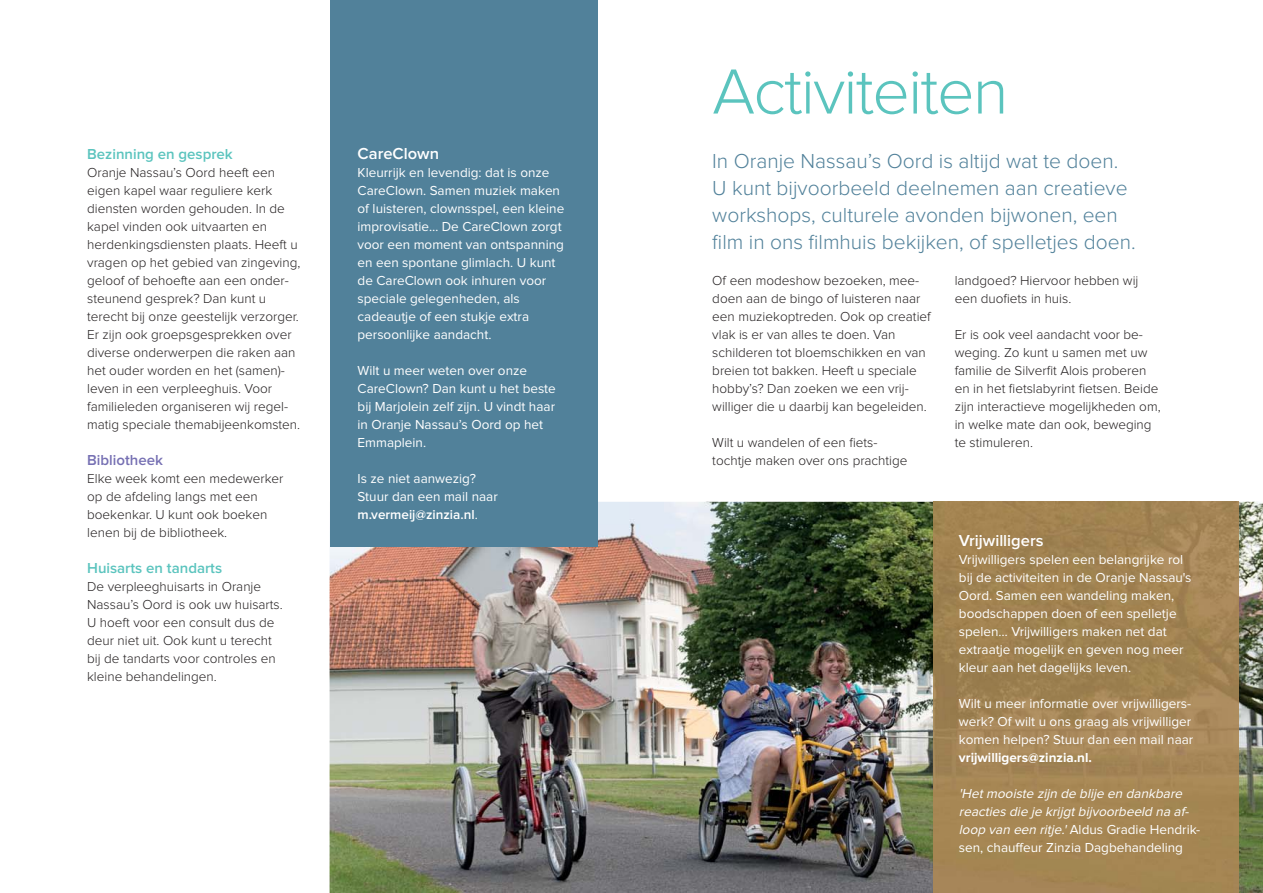
<style>
.page{position:relative;width:1263px;height:893px;background:#fff}
.page>*{position:absolute;margin:0;border:0;box-sizing:border-box;transform-origin:0 0}
.t1{font:300 66px "Proxima Nova";letter-spacing:-.025em;color:#5bc4be}
.t2{font:300 21px/27px "Proxima Nova";color:#51819a}
.t3{font:600 16.5px "Proxima Nova";color:#fff}
.t4{font:600 15px "Proxima Nova";color:#5bc4be}
.t5{font:600 15px "Proxima Nova";color:#7670b3}
.t6{font:300 13.5px/18px "Proxima Nova";color:#231f20}
.t7{font:13.5px/18px "Proxima Nova";color:#fff}
.t8{font:italic 13.5px/18px "Proxima Nova";color:#fff}
.t9{font:700 13.5px "Proxima Nova";color:#fff}
.s1{font-weight:600}
.s2{font-style:normal}
</style>
<div class="page">
<img style="left:330px;top:502px;width:933px;height:391px">
<img style="left:933px;top:502px;width:305px;height:391px">
<div style="left:330px;top:0;width:267px;height:546px;background:#51819a"></div>
<p class="t4" style="left:87px;top:149px;width:147px">Bezinning en gesprek</p>
<p class="t6" style="left:87px;top:164px;width:215px">Oranje Nassau’s Oord heeft een eigen kapel waar reguliere kerk diensten worden gehouden. In de kapel vinden ook uitvaarten en herdenkingsdiensten plaats. Heeft u vragen op het gebied van zingeving, geloof of behoefte aan een onder&shy;steunend gesprek? Dan kunt u terecht bij onze geestelijk verzorger.<br>Er zijn ook groepsgesprekken over diverse onderwerpen die raken aan het ouder worden en het (samen)- leven in een verpleeghuis. Voor familieleden organiseren wij regel&shy;matig speciale themabijeenkomsten.</p>
<p class="t5" style="left:87px;top:455px;width:77px">Bibliotheek</p>
<p class="t6" style="left:87px;top:470px;width:198px">Elke week komt een medewerker op de afdeling langs met een boekenkar. U kunt ook boeken lenen bij de bibliotheek.</p>
<p class="t4" style="left:87px;top:563px;width:136px">Huisarts en tandarts</p>
<p class="t6" style="left:87px;top:578px;width:197px">De verpleeghuisarts in Oranje<br>Nassau’s Oord is ook uw huisarts.<br>U hoeft voor een consult dus de deur niet uit. Ook kunt u terecht bij de tandarts voor controles en kleine behandelingen.</p>
<p class="t3" style="left:358px;top:148px;width:83px">CareClown</p>
<p class="t7" style="left:358px;top:164px;width:208px">Kleurrijk en levendig: dat is onze<br>CareClown. Samen muziek maken of luisteren, clownsspel, een kleine improvisatie… De CareClown zorgt voor een moment van ontspanning en een spontane glimlach. U kunt de CareClown ook inhuren voor speciale gelegenheden, als cadeautje of een stukje extra persoonlijke aandacht.</p>
<p class="t7" style="left:358px;top:362px;width:200px">Wilt u meer weten over onze<br>CareClown? Dan kunt u het beste bij Marjolein zelf zijn. U vindt haar in Oranje Nassau’s Oord op het<br>Emmaplein.</p>
<p class="t7" style="left:358px;top:470px;width:142px">Is ze niet aanwezig?<br>Stuur dan een mail naar <span class="s1">m.vermeij@zinzia.nl</span>.</p>
<h1 class="t1" style="left:712px;top:70px;width:298px">Activiteiten</h1>
<h2 class="t2" style="left:712px;top:149px;width:425px">In Oranje Nassau’s Oord is altijd wat te doen.<br>U kunt bijvoorbeeld deelnemen aan creatieve workshops, culturele avonden bijwonen, een film in ons filmhuis bekijken, of spelletjes doen.</h2>
<p class="t6" style="left:712px;top:272px;width:220px">Of een modeshow bezoeken, mee&shy;doen aan de bingo of luisteren naar een muziekoptreden. Ook op creatief vlak is er van alles te doen. Van schilderen tot bloemschikken en van breien tot bakken. Heeft u speciale hobby’s? Dan zoeken we een vrij&shy;williger die u daarbij kan begeleiden.</p>
<p class="t6" style="left:712px;top:434px;width:197px">Wilt u wandelen of een fiets&shy;tochtje maken over ons prachtige</p>
<p class="t6" style="left:955px;top:272px;width:185px">landgoed? Hiervoor hebben wij een duofiets in huis.</p>
<p class="t6" style="left:955px;top:326px;width:207px">Er is ook veel aandacht voor be&shy;weging. Zo kunt u samen met uw familie de Silverfit Alois proberen en in het fietslabyrint fietsen. Beide zijn interactieve mogelijkheden om, in welke mate dan ook, beweging te stimuleren.</p>
<p class="t3" style="left:959px;top:535px;width:86px">Vrijwilligers</p>
<p class="t7" style="left:959px;top:551px;width:234px">Vrijwilligers spelen een belangrijke rol bij de activiteiten in de Oranje Nassau's Oord. Samen een wandeling maken, boodschappen doen of een spelletje spelen… Vrijwilligers maken net dat extraatje mogelijk en geven nog meer kleur aan het dagelijks leven.</p>
<p class="t7" style="left:959px;top:695px;width:236px">Wilt u meer informatie over vrijwilligers&shy;werk? Of wilt u ons graag als vrijwilliger komen helpen? Stuur dan een mail naar</p>
<p class="t9" style="left:959px;top:749px;width:134px">vrijwilligers@zinzia.nl.</p>
<p class="t8" style="left:959px;top:785px;width:243px">'Het mooiste zijn de blije en dankbare reacties die je krijgt bijvoorbeeld na af&shy;loop van een ritje.' <span class="s2">Aldus Gradie Hendrik&shy;sen, chauffeur Zinzia Dagbehandeling</span></p>
</div>
